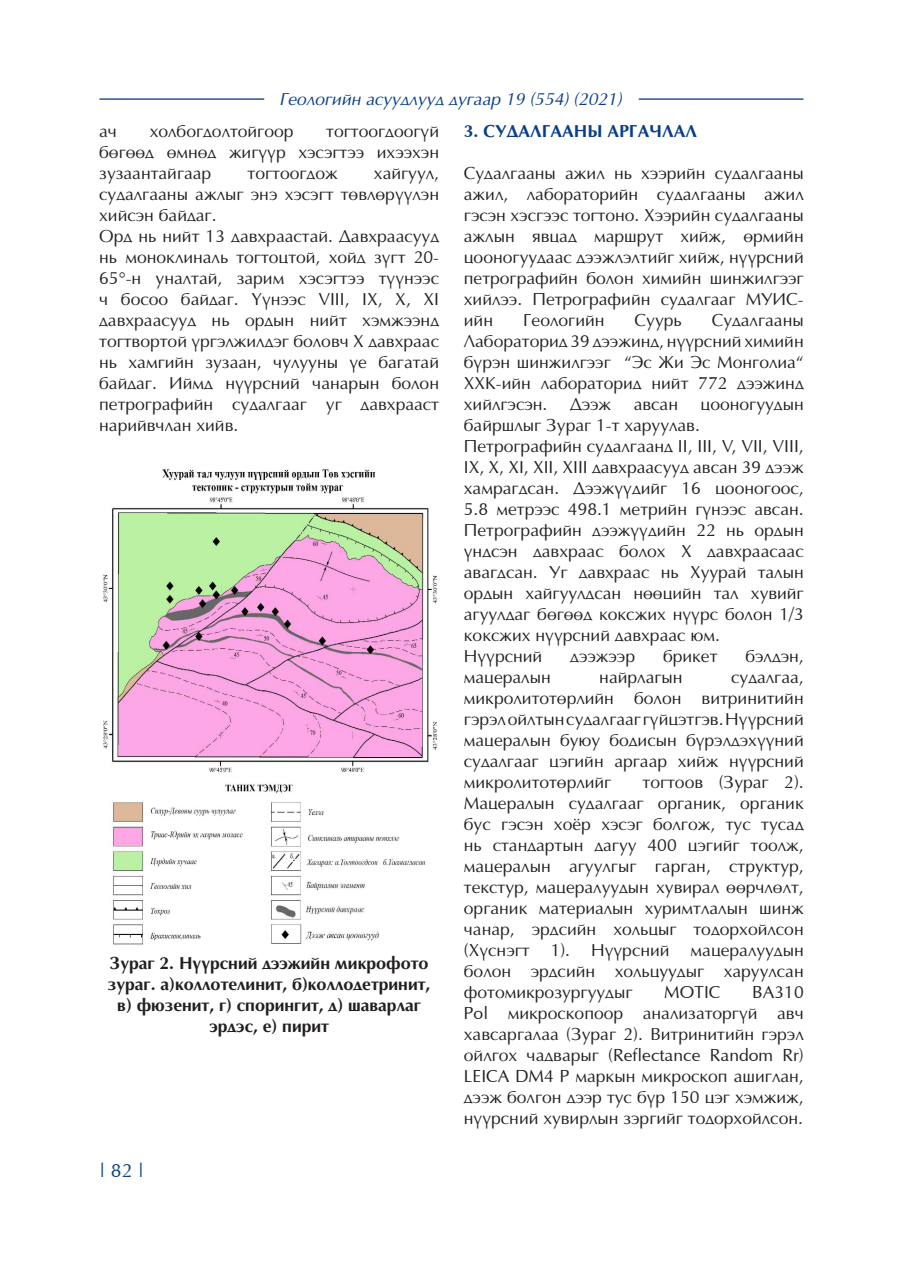
<style>
.page{position:relative;width:903px;height:1275px;background:#fff}
.page>*{position:absolute;margin:0;border:0;box-sizing:border-box;transform-origin:0 0}
.t1{font:19.25px "AG Opus Mon";color:#083e89}
.t2{font:17.5px/21px "AG Opus Mon";color:#231f20;text-align:justify}
.t3{font:700 17.5px/21px "AG Opus Mon";color:#231f20;text-align:center}
.t4{font:italic 17.5px "AG Opus Mon";color:#083e89}
.t5{font:700 17.5px "AG Opus Mon";color:#083e89}
</style>
<div class="page">
<hr style="left:100px;top:98px;width:164px;height:2px;background:#083e89">
<hr style="left:639px;top:98px;width:164px;height:2px;background:#083e89">
<img style="left:103px;top:469px;width:334px;height:476px">
<p class="t4" style="left:280px;top:90px;width:344px">Геологийн асуудлууд дугаар 19 (554) (2021)</p>
<p class="t2" style="left:99px;top:121px;width:19px">ач</p>
<p class="t2" style="left:150px;top:121px;width:145px">холбогдолтойгоор</p>
<p class="t2" style="left:99px;top:121px;width:341px;text-indent:227px">тогтоогдоогүй бөгөөд өмнөд жигүүр хэсэгтээ ихээхэн зузаантайгаар</p>
<p class="t2" style="left:99px;top:163px;width:341px;text-indent:275px">хайгуул, судалгааны ажлыг энэ хэсэгт төвлөрүүлэн хийсэн байдаг.</p>
<p class="t2" style="left:99px;top:226px;width:341px">Орд нь нийт 13 давхраастай. Давхраасууд нь моноклиналь тогтоцтой, хойд зүгт 20- 65°-н уналтай, зарим хэсэгтээ түүнээс ч босоо байдаг. Үүнээс VIII, IX, X, XI давхраасууд нь ордын нийт хэмжээнд тогтвортой үргэлжилдэг боловч X давхраас нь хамгийн зузаан, чулууны үе багатай байдаг. Иймд нүүрсний чанарын болон петрографийн судалгааг уг давхрааст нарийвчлан хийв.</p>
<p class="t2" style="left:248px;top:163px;width:92px">тогтоогдож</p>
<p class="t3" style="left:108px;top:953px;width:324px">Зураг 2. Нүүрсний дээжийн микрофото зураг. а)коллотелинит, б)коллодетринит, в) фюзенит, г) спорингит, д) шаварлаг эрдэс, е) пирит</p>
<p class="t1" style="left:99px;top:1161px;width:46px">| 82 |</p>
<p class="t5" style="left:464px;top:121px;width:235px">3. СУДАЛГААНЫ АРГАЧЛАЛ</p>
<p class="t2" style="left:464px;top:163px;width:341px">Судалгааны ажил нь хээрийн судалгааны ажил, лабораторийн судалгааны ажил гэсэн хэсгээс тогтоно. Хээрийн судалгааны ажлын явцад маршрут хийж, өрмийн цооногуудаас дээжлэлтийг хийж, нүүрсний петрографийн болон химийн шинжилгээг хийлээ. Петрографийн судалгааг МУИС&shy;ийн</p>
<p class="t2" style="left:464px;top:310px;width:341px;text-indent:248px">Судалгааны Лабораторид 39 дээжинд, нүүрсний химийн бүрэн шинжилгээг “Эс Жи Эс Монголиа“ ХХК-ийн лабораторид нийт 772 дээжинд хийлгэсэн.</p>
<p class="t2" style="left:523px;top:310px;width:83px">Геологийн</p>
<p class="t2" style="left:635px;top:310px;width:49px">Суурь</p>
<p class="t2" style="left:570px;top:394px;width:43px">Дээж</p>
<p class="t2" style="left:634px;top:394px;width:46px">авсан</p>
<p class="t2" style="left:701px;top:394px;width:105px">цооногуудын</p>
<p class="t2" style="left:464px;top:415px;width:237px">байршлыг Зураг 1-т харуулав.</p>
<p class="t2" style="left:464px;top:436px;width:341px">Петрографийн судалгаанд II, III, V, VII, VIII, IX, X, XI, XII, XIII давхраасууд авсан 39 дээж хамрагдсан. Дээжүүдийг 16 цооногоос, 5.8 метрээс 498.1 метрийн гүнээс авсан.<br>Петрографийн дээжүүдийн 22 нь ордын үндсэн давхраас болох X давхраасаас авагдсан. Уг давхраас нь Хуурай талын ордын хайгуулдсан нөөцийн тал хувийг агуулдаг бөгөөд коксжих нүүрс болон 1/3 коксжих нүүрсний давхраас юм.</p>
<p class="t2" style="left:464px;top:646px;width:80px">Нүүрсний</p>
<p class="t2" style="left:570px;top:646px;width:66px">дээжээр</p>
<p class="t2" style="left:663px;top:646px;width:56px">брикет</p>
<p class="t2" style="left:745px;top:646px;width:60px">бэлдэн,</p>
<p class="t2" style="left:464px;top:667px;width:88px">мацералын</p>
<p class="t2" style="left:599px;top:667px;width:85px">найрлагын</p>
<p class="t2" style="left:464px;top:667px;width:341px;text-indent:267px">судалгаа, микролитотөрлийн болон витринитийн гэрэл ойлтын судалгааг гүйцэтгэв. Нүүрсний мацералын буюу бодисын бүрэлдэхүүний судалгааг цэгийн аргаар хийж нүүрсний микролитотөрлийг</p>
<p class="t2" style="left:464px;top:772px;width:341px;text-indent:179px">тогтоов (Зураг 2).<br>Мацералын судалгааг органик, органик бус гэсэн хоёр хэсэг болгож, тус тусад нь стандартын дагуу 400 цэгийг тоолж, мацералын агуулгыг гарган, структур, текстур, мацералуудын хувирал өөрчлөлт, органик материалын хуримтлалын шинж чанар, эрдсийн хольцыг тодорхойлсон (Хүснэгт 1). Нүүрсний мацералуудын болон эрдсийн хольцуудыг харуулсан фотомикрозургуудыг</p>
<p class="t2" style="left:464px;top:982px;width:341px;text-indent:288px">BA310<br>Pol микроскопоор анализаторгүй авч хавсаргалаа (Зураг 2). Витринитийн гэрэл ойлгох чадварыг (Reflectance Random Rr)<br>LEICA DM4 P маркын микроскоп ашиглан, дээж болгон дээр тус бүр 150 цэг хэмжиж, нүүрсний хувирлын зэргийг тодорхойлсон.</p>
<p class="t2" style="left:664px;top:982px;width:58px">MOTIC</p>
</div>
